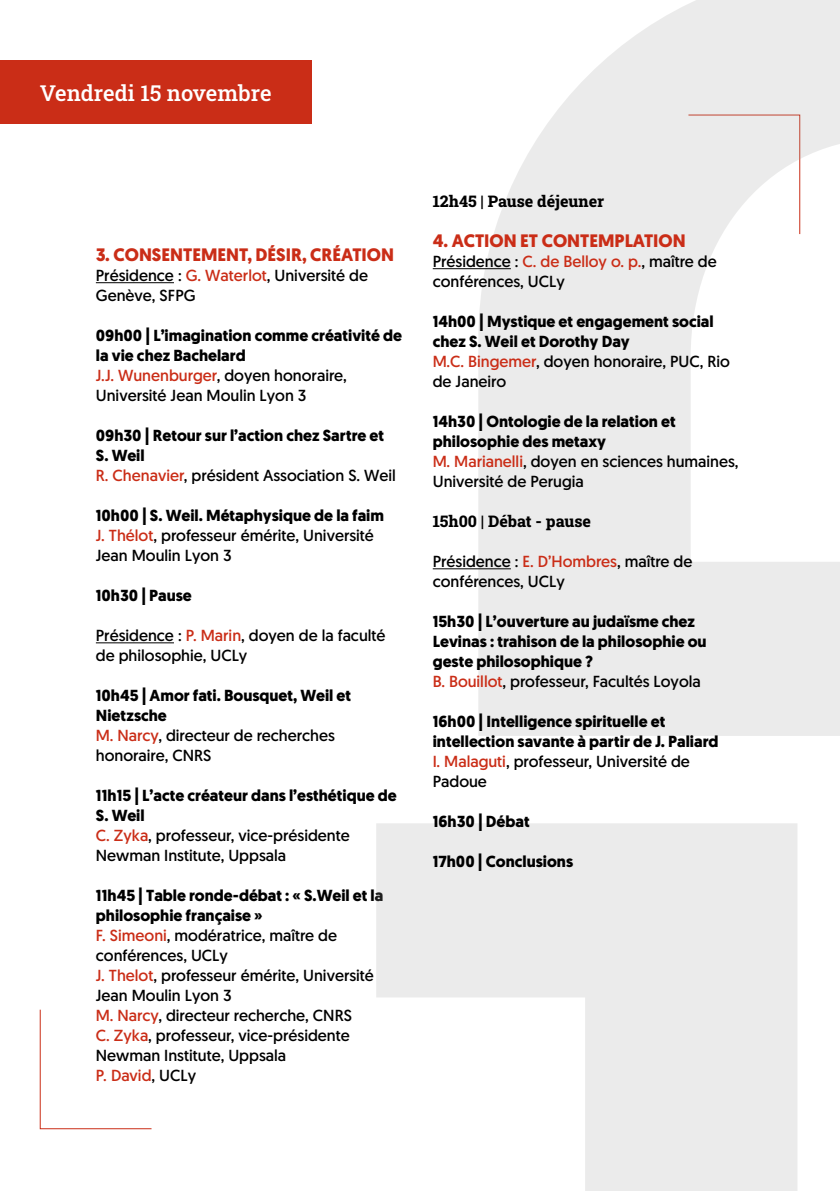
<style>
.page{position:relative;width:840px;height:1191px;background:#fff}
.page>*{position:absolute;margin:0;border:0;box-sizing:border-box;transform-origin:0 0}
.t1{font:500 22px "Roboto Slab";color:#fff}
.t2{font:700 18px "Geomanist";color:#ca2d17}
.t3{font:700 16px/20px "Geomanist";color:#000}
.t4{font:16px/20px "Geomanist";color:#000}
.t5{font:800 16px "Roboto Slab";color:#000}
.s1{color:#ca2d17}
.s2{font-weight:400;color:#ca2d17}
.s3{font-weight:400}
.s4{font-weight:700}
</style>
<div class="page">
<svg style="left:39px;top:1009px;width:113px;height:120px"></svg>
<hr style="left:96px;top:282px;width:78px;height:1px;background:#000">
<hr style="left:96px;top:642px;width:78px;height:1px;background:#000">
<div style="left:0;top:61px;width:311px;height:63px;background:#ca2d17"></div>
<svg style="left:376px;top:823px;width:421px;height:368px;fill:#ebebeb"></svg>
<svg style="left:478px;top:0;width:361px;height:736px;fill:#ebebeb"></svg>
<hr style="left:432px;top:268px;width:78px;height:1px;background:#000">
<hr style="left:432px;top:568px;width:78px;height:1px;background:#000">
<h1 class="t1" style="left:40px;top:78px;width:233px">Vendredi 15 novembre</h1>
<p class="t2" style="left:96px;top:243px;width:299px">3. CONSENTEMENT, DÉSIR, CRÉATION</p>
<p class="t4" style="left:96px;top:265px;width:274px">Présidence : <span class="s1">G. Waterlot</span>, Université de<br>Genève, SFPG</p>
<p class="t3" style="left:96px;top:325px;width:307px">09h00 | L’imagination comme créativité de la vie chez Bachelard<br><span class="s2">J.J. Wunenburger</span><span class="s3">, doyen honoraire,<br>Université Jean Moulin Lyon 3</span></p>
<p class="t3" style="left:96px;top:425px;width:301px">09h30 | Retour sur l’action chez Sartre et<br>S. Weil<br><span class="s2">R. Chenavier</span><span class="s3">, président Association S. Weil</span></p>
<p class="t4" style="left:96px;top:505px;width:289px"><span class="s4">10h00 | S. Weil. Métaphysique de la faim<br></span><span class="s1">J. Thélot</span>, professeur émérite, Université<br>Jean Moulin Lyon 3</p>
<p class="t3" style="left:96px;top:585px;width:97px">10h30 | Pause</p>
<p class="t4" style="left:96px;top:625px;width:291px">Présidence : <span class="s1">P. Marin</span>, doyen de la faculté de philosophie, UCLy</p>
<p class="t3" style="left:96px;top:685px;width:256px">10h45 | Amor fati. Bousquet, Weil et<br>Nietzsche<br><span class="s2">M. Narcy</span><span class="s3">, directeur de recherches honoraire, CNRS</span></p>
<p class="t4" style="left:96px;top:785px;width:302px"><span class="s4">11h15 | L’acte créateur dans l’esthétique de<br>S. Weil<br></span><span class="s1">C. Zyka</span>, professeur, vice-présidente<br>Newman Institute, Uppsala</p>
<p class="t4" style="left:96px;top:885px;width:289px"><span class="s4">11h45 | Table ronde-débat : « S.Weil et la philosophie française »<br></span><span class="s1">F. Simeoni</span>, modératrice, maître de conférences, UCLy<br><span class="s1">J. Thelot</span>, professeur émérite, Université<br>Jean Moulin Lyon 3<br><span class="s1">M. Narcy</span>, directeur recherche, CNRS<br><span class="s1">C. Zyka</span>, professeur, vice-présidente<br>Newman Institute, Uppsala<br><span class="s1">P. David</span>, UCLy</p>
<p class="t5" style="left:432px;top:190px;width:173px">12h45 | Pause déjeuner</p>
<p class="t2" style="left:432px;top:229px;width:254px">4. ACTION ET CONTEMPLATION</p>
<p class="t4" style="left:432px;top:251px;width:285px">Présidence : <span class="s1">C. de Belloy o. p.</span>, maître de conférences, UCLy</p>
<p class="t3" style="left:432px;top:311px;width:298px">14h00 | Mystique et engagement social chez S. Weil et Dorothy Day<br><span class="s2">M.C. Bingemer</span><span class="s3">, doyen honoraire, PUC, Rio de Janeiro</span></p>
<p class="t3" style="left:432px;top:411px;width:307px">14h30 | Ontologie de la relation et philosophie des metaxy<br><span class="s2">M. Marianelli</span><span class="s3">, doyen en sciences humaines,<br>Université de Perugia</span></p>
<p class="t5" style="left:432px;top:510px;width:160px">15h00 | Débat - pause</p>
<p class="t4" style="left:432px;top:551px;width:261px">Présidence : <span class="s1">E. D’Hombres</span>, maître de conférences, UCLy</p>
<p class="t3" style="left:432px;top:611px;width:275px">15h30 | L’ouverture au judaïsme chez Levinas : trahison de la philosophie ou geste philosophique ?<br><span class="s2">B. Bouillot</span><span class="s3">, professeur, Facultés Loyola</span></p>
<p class="t3" style="left:432px;top:711px;width:287px">16h00 | Intelligence spirituelle et intellection savante à partir de J. Paliard<br><span class="s2">I. Malaguti</span><span class="s3">, professeur, Université de<br>Padoue</span></p>
<p class="t3" style="left:432px;top:811px;width:98px">16h30 | Débat</p>
<p class="t3" style="left:432px;top:851px;width:142px">17h00 | Conclusions</p>
</div>
